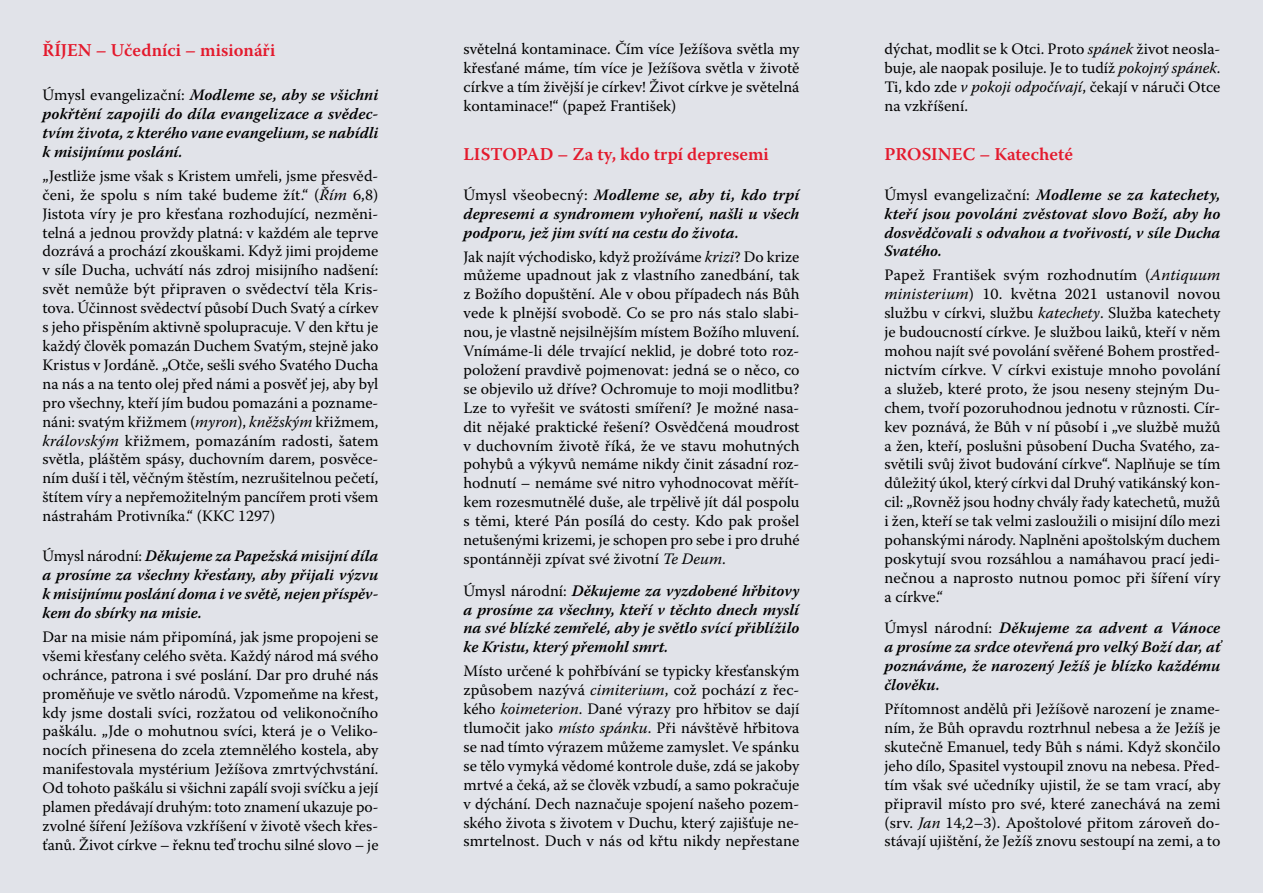
<style>
.page{position:relative;width:1263px;height:893px;background:#e1e3e9}
.page>*{position:absolute;margin:0;border:0;box-sizing:border-box;transform-origin:0 0}
.t1{font:600 18px "Warnock Pro";color:#e41a2d}
.t2{font:15.9px/18.9px "Warnock Pro";color:#000;text-align:justify}
.t3{font:italic 600 15.9px/18.9px "Warnock Pro";color:#000;text-align:justify}
.s1{font-weight:400;font-style:normal}
.s2{font-style:italic}
</style>
<div class="page">
<p class="t1" style="left:43px;top:39px;width:234px">ŘÍJEN – Učedníci – misionáři</p>
<p class="t3" style="left:43px;top:85px;width:337px"><span class="s1">Úmysl evangelizační:</span> Modleme se, aby se všichni pokřtění zapojili do díla evangelizace a svědec&shy;tvím života, z kterého vane evangelium, se nabídli k misijnímu poslání.</p>
<p class="t2" style="left:43px;top:166px;width:337px">„Jestliže jsme však s Kristem umřeli, jsme přesvěd&shy;čeni, že spolu s ním také budeme žít.“ (<span class="s2">Řím</span> 6,8)<br>Jistota víry je pro křesťana rozhodující, nezměni&shy;telná a jednou provždy platná: v každém ale teprve dozrává a prochází zkouškami. Když jimi projdeme v síle Ducha, uchvátí nás zdroj misijního nadšení: svět nemůže být připraven o svědectví těla Kris&shy;tova. Účinnost svědectví působí Duch Svatý a církev s jeho přispěním aktivně spolupracuje. V den křtu je každý člověk pomazán Duchem Svatým, stejně jako Kristus v Jordáně. „Otče, sešli svého Svatého Ducha na nás a na tento olej před námi a posvěť jej, aby byl pro všechny, kteří jím budou pomazáni a pozname&shy;náni: svatým křižmem (<span class="s2">myron</span>), <span class="s2">kněžským</span> křižmem, <span class="s2">královským</span> křižmem, pomazáním radosti, šatem světla, pláštěm spásy, duchovním darem, posvěce&shy;ním duší i těl, věčným štěstím, nezrušitelnou pečetí, štítem víry a nepřemožitelným pancířem proti všem nástrahám Protivníka.“ (KKC 1297)</p>
<p class="t3" style="left:43px;top:546px;width:337px"><span class="s1">Úmysl národní:</span> Děkujeme za Papežská misijní díla a prosíme za všechny křesťany, aby přijali výzvu k misijnímu poslání doma i ve světě, nejen příspěv&shy;kem do sbírky na misie.</p>
<p class="t2" style="left:43px;top:627px;width:337px">Dar na misie nám připomíná, jak jsme propojeni se všemi křesťany celého světa. Každý národ má svého ochránce, patrona i své poslání. Dar pro druhé nás proměňuje ve světlo národů. Vzpomeňme na křest, kdy jsme dostali svíci, rozžatou od velikonočního paškálu. „Jde o mohutnou svíci, která je o Veliko&shy;nocích přinesena do zcela ztemnělého kostela, aby manifestovala mystérium Ježíšova zmrtvýchvstání.<br>Od tohoto paškálu si všichni zapálí svoji svíčku a její plamen předávají druhým: toto znamení ukazuje po&shy;zvolné šíření Ježíšova vzkříšení v životě všech křes&shy;ťanů. Život církve – řeknu teď trochu silné slovo – je</p>
<p class="t2" style="left:463px;top:39px;width:337px">světelná kontaminace. Čím více Ježíšova světla my křesťané máme, tím více je Ježíšova světla v životě církve a tím živější je církev! Život církve je světelná kontaminace!“ (papež František)</p>
<p class="t1" style="left:463px;top:143px;width:307px">LISTOPAD – Za ty, kdo trpí depresemi</p>
<p class="t3" style="left:463px;top:185px;width:337px"><span class="s1">Úmysl všeobecný:</span> Modleme se, aby ti, kdo trpí depresemi a syndromem vyhoření, našli u všech podporu, jež jim svítí na cestu do života.</p>
<p class="t2" style="left:463px;top:247px;width:338px">Jak najít východisko, když prožíváme <span class="s2">krizi</span>? Do krize můžeme upadnout jak z vlastního zanedbání, tak z Božího dopuštění. Ale v obou případech nás Bůh vede k plnější svobodě. Co se pro nás stalo slabi&shy;nou, je vlastně nejsilnějším místem Božího mluvení.<br>Vnímáme-li déle trvající neklid, je dobré toto roz&shy;položení pravdivě pojmenovat: jedná se o něco, co se objevilo už dříve? Ochromuje to moji modlitbu?<br>Lze to vyřešit ve svátosti smíření? Je možné nasa&shy;dit nějaké praktické řešení? Osvědčená moudrost v duchovním životě říká, že ve stavu mohutných pohybů a výkyvů nemáme nikdy činit zásadní roz&shy;hodnutí – nemáme své nitro vyhodnocovat měřít&shy;kem rozesmutnělé duše, ale trpělivě jít dál pospolu s těmi, které Pán posílá do cesty. Kdo pak prošel netušenými krizemi, je schopen pro sebe i pro druhé spontánněji zpívat své životní <span class="s2">Te Deum</span>.</p>
<p class="t3" style="left:463px;top:581px;width:337px"><span class="s1">Úmysl národní:</span> Děkujeme za vyzdobené hřbitovy a prosíme za všechny, kteří v těchto dnech myslí na své blízké zemřelé, aby je světlo svící přiblížilo ke Kristu, který přemohl smrt.</p>
<p class="t2" style="left:463px;top:661px;width:337px">Místo určené k pohřbívání se typicky křesťanským způsobem nazývá <span class="s2">cimiterium</span>, což pochází z řec&shy;kého <span class="s2">koimeterion</span>. Dané výrazy pro hřbitov se dají tlumočit jako <span class="s2">místo spánku</span>. Při návštěvě hřbitova se nad tímto výrazem můžeme zamyslet. Ve spánku se tělo vymyká vědomé kontrole duše, zdá se jakoby mrtvé a čeká, až se člověk vzbudí, a samo pokračuje v dýchání. Dech naznačuje spojení našeho pozem&shy;ského života s životem v Duchu, který zajišťuje ne&shy;smrtelnost. Duch v nás od křtu nikdy nepřestane</p>
<p class="t2" style="left:884px;top:39px;width:337px">dýchat, modlit se k Otci. Proto <span class="s2">spánek</span> život neosla&shy;buje, ale naopak posiluje. Je to tudíž <span class="s2">pokojný spánek</span>.<br>Ti, kdo zde <span class="s2">v pokoji odpočívají</span>, čekají v náruči Otce na vzkříšení.</p>
<p class="t1" style="left:884px;top:143px;width:190px">PROSINEC – Katecheté</p>
<p class="t3" style="left:884px;top:185px;width:337px"><span class="s1">Úmysl evangelizační:</span> Modleme se za katechety, kteří jsou povoláni zvěstovat slovo Boží, aby ho dosvědčovali s odvahou a tvořivostí, v síle Ducha Svatého.</p>
<p class="t2" style="left:884px;top:265px;width:337px">Papež František svým rozhodnutím (<span class="s2">Antiquum ministerium</span>) 10. května 2021 ustanovil novou službu v církvi, službu <span class="s2">katechety</span>. Služba katechety je budoucností církve. Je službou laiků, kteří v něm mohou najít své povolání svěřené Bohem prostřed&shy;nictvím církve. V církvi existuje mnoho povolání a služeb, které proto, že jsou neseny stejným Du&shy;chem, tvoří pozoruhodnou jednotu v různosti. Cír&shy;kev poznává, že Bůh v ní působí i „ve službě mužů a žen, kteří, poslušni působení Ducha Svatého, za&shy;světili svůj život budování církve“. Naplňuje se tím důležitý úkol, který církvi dal Druhý vatikánský kon&shy;cil: „Rovněž jsou hodny chvály řady katechetů, mužů i žen, kteří se tak velmi zasloužili o misijní dílo mezi pohanskými národy. Naplněni apoštolským duchem poskytují svou rozsáhlou a namáhavou prací jedi&shy;nečnou a naprosto nutnou pomoc při šíření víry a církve.“</p>
<p class="t3" style="left:884px;top:618px;width:337px"><span class="s1">Úmysl národní:</span> Děkujeme za advent a Vánoce a prosíme za srdce otevřená pro velký Boží dar, ať poznáváme, že narozený Ježíš je blízko každému člověku.</p>
<p class="t2" style="left:884px;top:699px;width:338px">Přítomnost andělů při Ježíšově narození je zname&shy;ním, že Bůh opravdu roztrhnul nebesa a že Ježíš je skutečně Emanuel, tedy Bůh s námi. Když skončilo jeho dílo, Spasitel vystoupil znovu na nebesa. Před&shy;tím však své učedníky ujistil, že se tam vrací, aby připravil místo pro své, které zanechává na zemi (srv. <span class="s2">Jan</span> 14,2–3). Apoštolové přitom zároveň do&shy;stávají ujištění, že Ježíš znovu sestoupí na zemi, a to</p>
</div>
